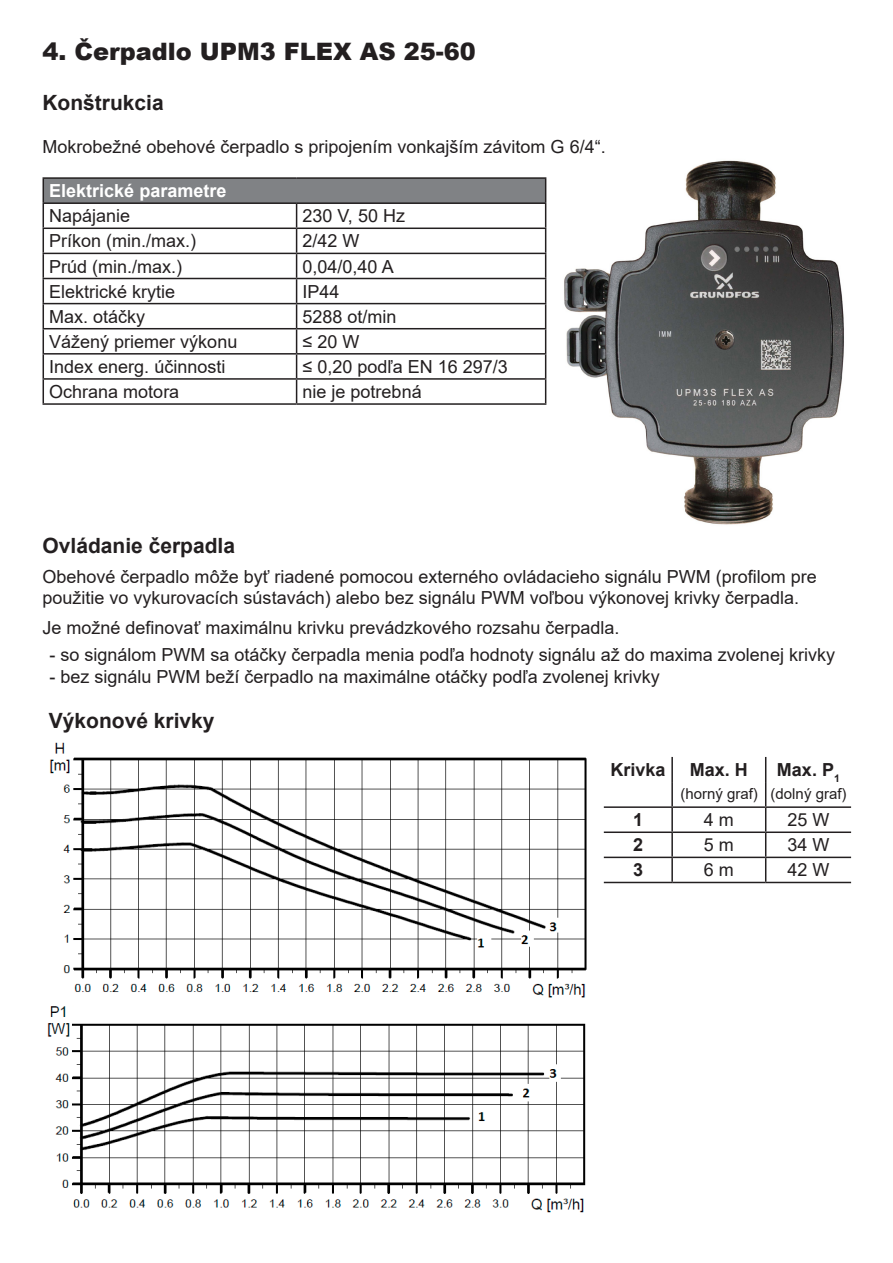
<style>
.page{position:relative;width:893px;height:1263px;background:#fff}
.page>*{position:absolute;margin:0;border:0;box-sizing:border-box;transform-origin:0 0}
.t1{font:900 24px "Arial";color:#231f20}
.t2{font:700 21px "Arial";color:#231f20}
.t3{font:18px/21.6px "Arial";color:#231f20}
.t4{font:700 18px "Arial";color:#231f20}
.t5{font:700 18px "Arial";color:#fff}
.t6{font:15px "Arial";color:#231f20}
</style>
<div class="page">
<img style="left:48px;top:742px;width:539px;height:471px">
<hr style="left:671px;top:757px;width:2px;height:25px;background:#231f20">
<hr style="left:671px;top:782px;width:2px;height:24px;background:#231f20">
<hr style="left:604px;top:806px;width:68px;height:2px;background:#231f20">
<hr style="left:672px;top:806px;width:94px;height:2px;background:#231f20">
<hr style="left:671px;top:808px;width:2px;height:23px;background:#231f20">
<hr style="left:766px;top:806px;width:85px;height:2px;background:#231f20">
<hr style="left:604px;top:831px;width:68px;height:2px;background:#231f20">
<hr style="left:672px;top:831px;width:94px;height:2px;background:#231f20">
<hr style="left:671px;top:833px;width:2px;height:24px;background:#231f20">
<hr style="left:766px;top:831px;width:85px;height:2px;background:#231f20">
<hr style="left:604px;top:857px;width:68px;height:1px;background:#231f20">
<hr style="left:672px;top:857px;width:94px;height:1px;background:#231f20">
<hr style="left:671px;top:858px;width:2px;height:24px;background:#231f20">
<hr style="left:766px;top:857px;width:85px;height:1px;background:#231f20">
<svg style="left:765px;top:757px;width:1px;height:125px"></svg>
<hr style="left:604px;top:882px;width:68px;height:1px;background:#231f20">
<hr style="left:672px;top:882px;width:94px;height:1px;background:#231f20">
<hr style="left:766px;top:882px;width:85px;height:1px;background:#231f20">
<img style="left:564px;top:160px;width:280px;height:365px">
<div style="left:43px;top:178px;width:503px;height:25px;background:#808285"></div>
<hr style="left:43px;top:177px;width:254px;height:2px;background:#231f20">
<hr style="left:297px;top:177px;width:249px;height:2px;background:#231f20">
<hr style="left:43px;top:202px;width:254px;height:2px;background:#231f20">
<hr style="left:297px;top:202px;width:249px;height:2px;background:#231f20">
<hr style="left:43px;top:228px;width:254px;height:1px;background:#231f20">
<hr style="left:297px;top:228px;width:249px;height:1px;background:#231f20">
<hr style="left:43px;top:253px;width:254px;height:1px;background:#231f20">
<hr style="left:297px;top:253px;width:249px;height:1px;background:#231f20">
<hr style="left:43px;top:278px;width:254px;height:1px;background:#231f20">
<hr style="left:297px;top:278px;width:249px;height:1px;background:#231f20">
<hr style="left:43px;top:303px;width:254px;height:1px;background:#231f20">
<hr style="left:297px;top:303px;width:249px;height:1px;background:#231f20">
<hr style="left:43px;top:328px;width:254px;height:1px;background:#231f20">
<hr style="left:297px;top:328px;width:249px;height:1px;background:#231f20">
<hr style="left:43px;top:353px;width:254px;height:2px;background:#231f20">
<hr style="left:297px;top:353px;width:249px;height:2px;background:#231f20">
<hr style="left:43px;top:378px;width:254px;height:2px;background:#231f20">
<svg style="left:43px;top:179px;width:1px;height:224px"></svg>
<hr style="left:297px;top:378px;width:249px;height:2px;background:#231f20">
<svg style="left:296px;top:204px;width:1px;height:199px"></svg>
<svg style="left:545px;top:179px;width:1px;height:224px"></svg>
<hr style="left:43px;top:403px;width:254px;height:2px;background:#231f20">
<hr style="left:297px;top:403px;width:249px;height:2px;background:#231f20">
<p class="t1" style="left:42px;top:34px;width:435px">4. Čerpadlo UPM3 FLEX AS 25-60</p>
<p class="t2" style="left:42px;top:88px;width:123px">Konštrukcia</p>
<p class="t3" style="left:42px;top:136px;width:565px">Mokrobežné obehové čerpadlo s pripojením vonkajším závitom G 6/4“.</p>
<p class="t5" style="left:49px;top:178px;width:179px">Elektrické parametre</p>
<p class="t3" style="left:49px;top:205px;width:83px">Napájanie</p>
<p class="t3" style="left:303px;top:205px;width:104px">230 V, 50 Hz</p>
<p class="t3" style="left:49px;top:230px;width:149px">Príkon (min./max.)</p>
<p class="t3" style="left:303px;top:230px;width:59px">2/42 W</p>
<p class="t3" style="left:49px;top:255px;width:135px">Prúd (min./max.)</p>
<p class="t3" style="left:303px;top:255px;width:93px">0,04/0,40 A</p>
<p class="t3" style="left:49px;top:280px;width:128px">Elektrické krytie</p>
<p class="t3" style="left:303px;top:280px;width:39px">IP44</p>
<p class="t3" style="left:49px;top:305px;width:98px">Max. otáčky</p>
<p class="t3" style="left:303px;top:305px;width:96px">5288 ot/min</p>
<p class="t3" style="left:49px;top:331px;width:190px">Vážený priemer výkonu</p>
<p class="t3" style="left:303px;top:331px;width:58px">≤ 20 W</p>
<p class="t3" style="left:49px;top:356px;width:178px">Index energ. účinnosti</p>
<p class="t3" style="left:303px;top:356px;width:207px">≤ 0,20 podľa EN 16 297/3</p>
<p class="t3" style="left:49px;top:381px;width:132px">Ochrana motora</p>
<p class="t3" style="left:303px;top:381px;width:121px">nie je potrebná</p>
<p class="t2" style="left:43px;top:530px;width:194px">Ovládanie čerpadla</p>
<p class="t3" style="left:43px;top:565px;width:776px">Obehové čerpadlo môže byť riadené pomocou externého ovládacieho signálu PWM (profilom pre použitie vo vykurovacích sústavách) alebo bez signálu PWM voľbou výkonovej krivky čerpadla.</p>
<p class="t3" style="left:43px;top:617px;width:579px">Je možné definovať maximálnu krivku prevádzkového rozsahu čerpadla.</p>
<p class="t3" style="left:49px;top:644px;width:787px">- so signálom PWM sa otáčky čerpadla menia podľa hodnoty signálu až do maxima zvolenej krivky</p>
<p class="t3" style="left:49px;top:665px;width:612px">- bez signálu PWM beží čerpadlo na maximálne otáčky podľa zvolenej krivky</p>
<p class="t2" style="left:49px;top:706px;width:167px">Výkonové krivky</p>
<p class="t4" style="left:610px;top:757px;width:57px">Krivka</p>
<p class="t4" style="left:690px;top:757px;width:60px">Max. H</p>
<p class="t4" style="left:777px;top:757px;width:64px">Max. P<sub>1</sub></p>
<p class="t6" style="left:680px;top:783px;width:79px">(horný graf)</p>
<p class="t6" style="left:771px;top:783px;width:77px">(dolný graf)</p>
<p class="t4" style="left:633px;top:807px;width:12px">1</p>
<p class="t3" style="left:704px;top:809px;width:32px">4 m</p>
<p class="t3" style="left:787px;top:809px;width:44px">25 W</p>
<p class="t4" style="left:633px;top:832px;width:12px">2</p>
<p class="t3" style="left:704px;top:834px;width:32px">5 m</p>
<p class="t3" style="left:787px;top:834px;width:44px">34 W</p>
<p class="t4" style="left:633px;top:857px;width:12px">3</p>
<p class="t3" style="left:704px;top:859px;width:32px">6 m</p>
<p class="t3" style="left:787px;top:859px;width:44px">42 W</p>
</div>
